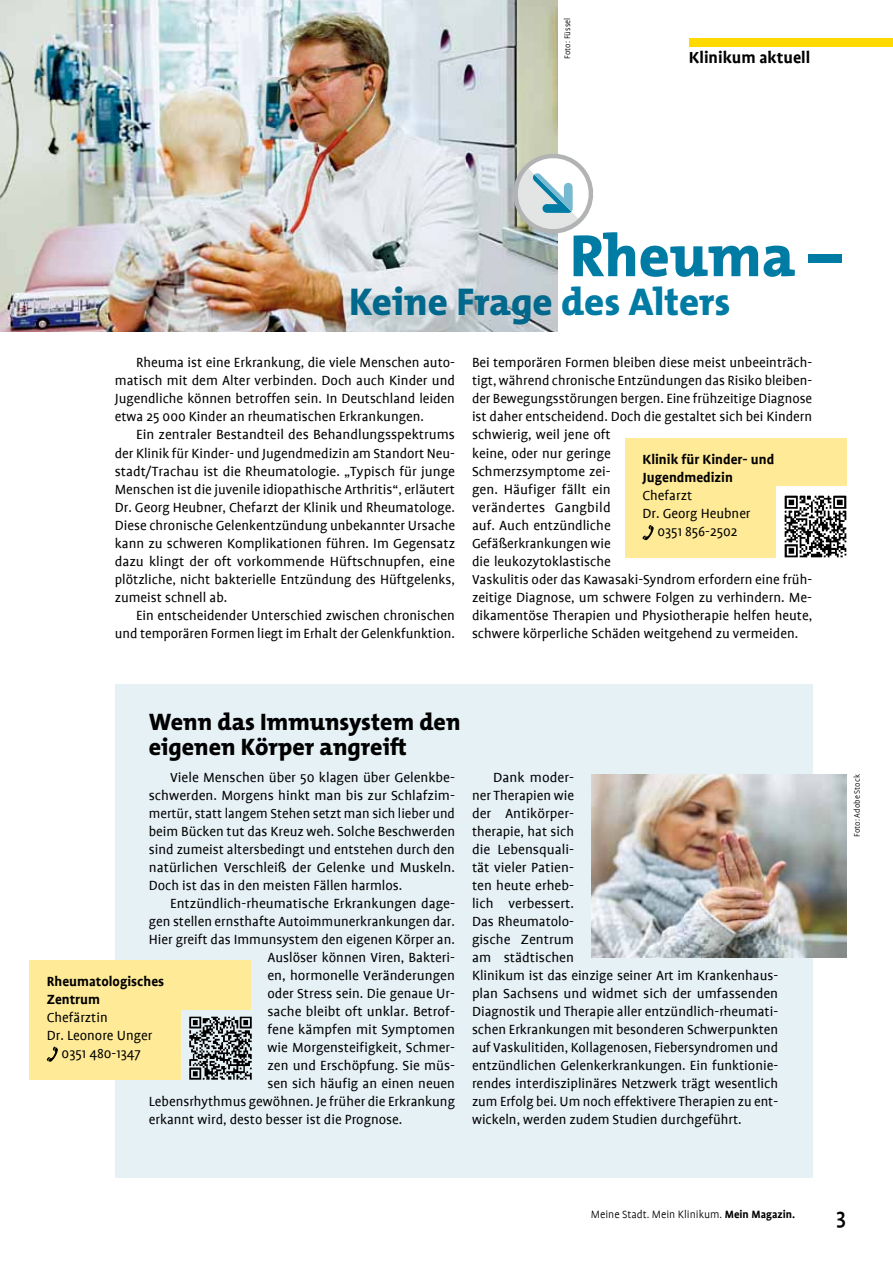
<style>
.page{position:relative;width:893px;height:1263px;background:#fff}
.page>*{position:absolute;margin:0;border:0;box-sizing:border-box;transform-origin:0 0}
.t1{font:800 60px "The Mix B8";color:#007ba4}
.t2{font:800 39px "The Mix B8";color:#00688c}
.t3{font:800 24px/25.5px "The Mix B8";color:#000}
.t4{font:500 24px "Profile";color:#000}
.t5{font:700 18px "Profile";color:#000}
.t6{font:15px/18px "Profile";color:#000;text-align:justify}
.t7{font:700 15px/18px "Profile";color:#000}
.t8{font:300 12px "Profile";color:#000}
.t9{font:300 9px "Profile";color:#000}
.s1{color:#007ba4}
.s2{font-weight:700}
</style>
<div class="page">
<div style="left:689px;top:38px;width:204px;height:9px;background:#feda00"></div>
<div style="left:115px;top:685px;width:697px;height:493px;background:#e6f1f6"></div>
<img style="left:591px;top:774px;width:255px;height:183px">
<img style="left:0;top:0;width:557px;height:332px">
<svg style="left:512px;top:146px;width:81px;height:95px"></svg>
<div style="left:30px;top:960px;width:221px;height:119px;background:#ffeb97"></div>
<svg style="left:47px;top:1046px;width:11px;height:16px"></svg>
<div style="left:181px;top:1010px;width:72px;height:73px;background:#e6f1f6"></div>
<img style="left:189px;top:1016px;width:63px;height:64px">
<div style="left:625px;top:438px;width:221px;height:119px;background:#ffeb97"></div>
<svg style="left:642px;top:525px;width:12px;height:15px"></svg>
<div style="left:776px;top:486px;width:77px;height:76px;background:#fff"></div>
<img style="left:784px;top:495px;width:63px;height:63px">
<p class="t9" style="left:563px;top:59px;width:42px;rotate:-90deg">Foto: Füssel</p>
<p class="t5" style="left:689px;top:48px;width:123px">Klinikum aktuell</p>
<h1 class="t1" style="left:570px;top:224px;width:273px">Rheuma –</h1>
<h2 class="t2" style="left:349px;top:281px;width:383px">Keine Frage <span class="s1">des Alters</span></h2>
<p class="t6" style="left:115px;top:354px;width:342px;text-indent:21px">Rheuma ist eine Erkrankung, die viele Menschen auto&shy;matisch mit dem Alter verbinden. Doch auch Kinder und Jugendliche können betroffen sein. In Deutschland leiden etwa 25 000 Kinder an rheumatischen Erkrankungen.</p>
<p class="t6" style="left:115px;top:426px;width:342px;text-indent:21px">Ein zentraler Bestandteil des Behandlungsspektrums der Klinik für Kinder- und Jugendmedizin am Standort Neu&shy;stadt/Trachau ist die Rheumatologie. „Typisch für junge Menschen ist die juvenile idiopathische Arthritis“, erläutert Dr. Georg Heubner, Chefarzt der Klinik und Rheumatologe.<br>Diese chronische Gelenkentzündung unbekannter Ursache kann zu schweren Komplikationen führen. Im Gegensatz dazu klingt der oft vorkommende Hüftschnupfen, eine plötzliche, nicht bakterielle Entzündung des Hüftgelenks, zumeist schnell ab.</p>
<p class="t6" style="left:115px;top:606px;width:342px;text-align:right">Ein entscheidender Unterschied zwischen chronischen und temporären Formen liegt im Erhalt der Gelenkfunktion.</p>
<p class="t6" style="left:472px;top:354px;width:342px;text-align:left">Bei temporären Formen bleiben diese meist unbeeinträch&shy;tigt, während chronische Entzündungen das Risiko bleiben&shy;der Bewegungsstörungen bergen. Eine frühzeitige Diagnose ist daher entscheidend. Doch die gestaltet sich bei Kindern schwierig, weil jene oft<br>keine, oder nur geringe<br>Schmerzsymptome zei-<br>gen. Häufiger fällt ein<br>verändertes Gangbild<br>auf. Auch entzündliche<br>Gefäßerkrankungen wie<br>die leukozytoklastische<br>Vaskulitis oder das Kawasaki-Syndrom erfordern eine früh&shy;zeitige Diagnose, um schwere Folgen zu verhindern. Me&shy;dikamentöse Therapien und Physiotherapie helfen heute, schwere körperliche Schäden weitgehend zu vermeiden.</p>
<p class="t7" style="left:642px;top:451px;width:133px">Klinik für Kinder- und<br>Jugendmedizin</p>
<p class="t6" style="left:642px;top:487px;width:51px">Chefarzt</p>
<p class="t6" style="left:642px;top:505px;width:110px">Dr. Georg Heubner</p>
<p class="t6" style="left:657px;top:523px;width:81px">0351 856-2502</p>
<h3 class="t3" style="left:149px;top:710px;width:313px">Wenn das Immunsystem den eigenen Körper angreift</h3>
<p class="t6" style="left:149px;top:768px;width:308px;text-indent:21px">Viele Menschen über 50 klagen über Gelenkbe&shy;schwerden. Morgens hinkt man bis zur Schlafzim&shy;mertür, statt langem Stehen setzt man sich lieber und beim Bücken tut das Kreuz weh. Solche Beschwerden sind zumeist altersbedingt und entstehen durch den natürlichen Verschleiß der Gelenke und Muskeln.<br>Doch ist das in den meisten Fällen harmlos.</p>
<p class="t6" style="left:170px;top:894px;width:286px">Entzündlich-rheumatische Erkrankungen dage-</p>
<p class="t6" style="left:149px;top:912px;width:308px">gen stellen ernsthafte Autoimmunerkrankungen dar.</p>
<p class="t6" style="left:149px;top:930px;width:308px">Hier greift das Immunsystem den eigenen Körper an.</p>
<p class="t6" style="left:267px;top:948px;width:189px">Auslöser können Viren, Bakteri-</p>
<p class="t6" style="left:267px;top:966px;width:189px">en, hormonelle Veränderungen</p>
<p class="t6" style="left:267px;top:984px;width:189px">oder Stress sein. Die genaue Ur-</p>
<p class="t6" style="left:267px;top:1002px;width:189px">sache bleibt oft unklar. Betrof-</p>
<p class="t6" style="left:267px;top:1020px;width:189px">fene kämpfen mit Symptomen</p>
<p class="t6" style="left:267px;top:1038px;width:189px">wie Morgensteifigkeit, Schmer-</p>
<p class="t6" style="left:267px;top:1056px;width:189px">zen und Erschöpfung. Sie müs-</p>
<p class="t6" style="left:267px;top:1074px;width:189px">sen sich häufig an einen neuen</p>
<p class="t6" style="left:149px;top:1092px;width:308px">Lebensrhythmus gewöhnen. Je früher die Erkrankung</p>
<p class="t6" style="left:149px;top:1110px;width:255px">erkannt wird, desto besser ist die Prognose.</p>
<p class="t7" style="left:47px;top:972px;width:119px">Rheumatologisches<br>Zentrum</p>
<p class="t6" style="left:47px;top:1008px;width:62px">Chefärztin</p>
<p class="t6" style="left:47px;top:1026px;width:107px">Dr. Leonore Unger</p>
<p class="t6" style="left:62px;top:1044px;width:81px">0351 480-1347</p>
<p class="t6" style="left:472px;top:768px;width:308px;text-align:left;text-indent:21px">Dank moder-<br>ner Therapien wie<br>der Antikörper-<br>therapie, hat sich<br>die Lebensquali-<br>tät vieler Patien-<br>ten heute erheb-<br>lich verbessert.<br>Das Rheumatolo-<br>gische Zentrum<br>am städtischen<br>Klinikum ist das einzige seiner Art im Krankenhaus&shy;plan Sachsens und widmet sich der umfassenden<br>Diagnostik und Therapie aller entzündlich-rheumati&shy;schen Erkrankungen mit besonderen Schwerpunkten auf Vaskulitiden, Kollagenosen, Fiebersyndromen und entzündlichen Gelenkerkrankungen. Ein funktionie&shy;rendes interdisziplinäres Netzwerk trägt wesentlich zum Erfolg bei. Um noch effektivere Therapien zu ent&shy;wickeln, werden zudem Studien durchgeführt.</p>
<p class="t9" style="left:852px;top:837px;width:64px;rotate:-90deg">Foto: Adobe Stock</p>
<p class="t8" style="left:591px;top:1208px;width:206px">Meine Stadt. Mein Klinikum. <span class="s2">Mein Magazin.</span></p>
<h3 class="t4" style="left:836px;top:1204px;width:11px">3</h3>
</div>
